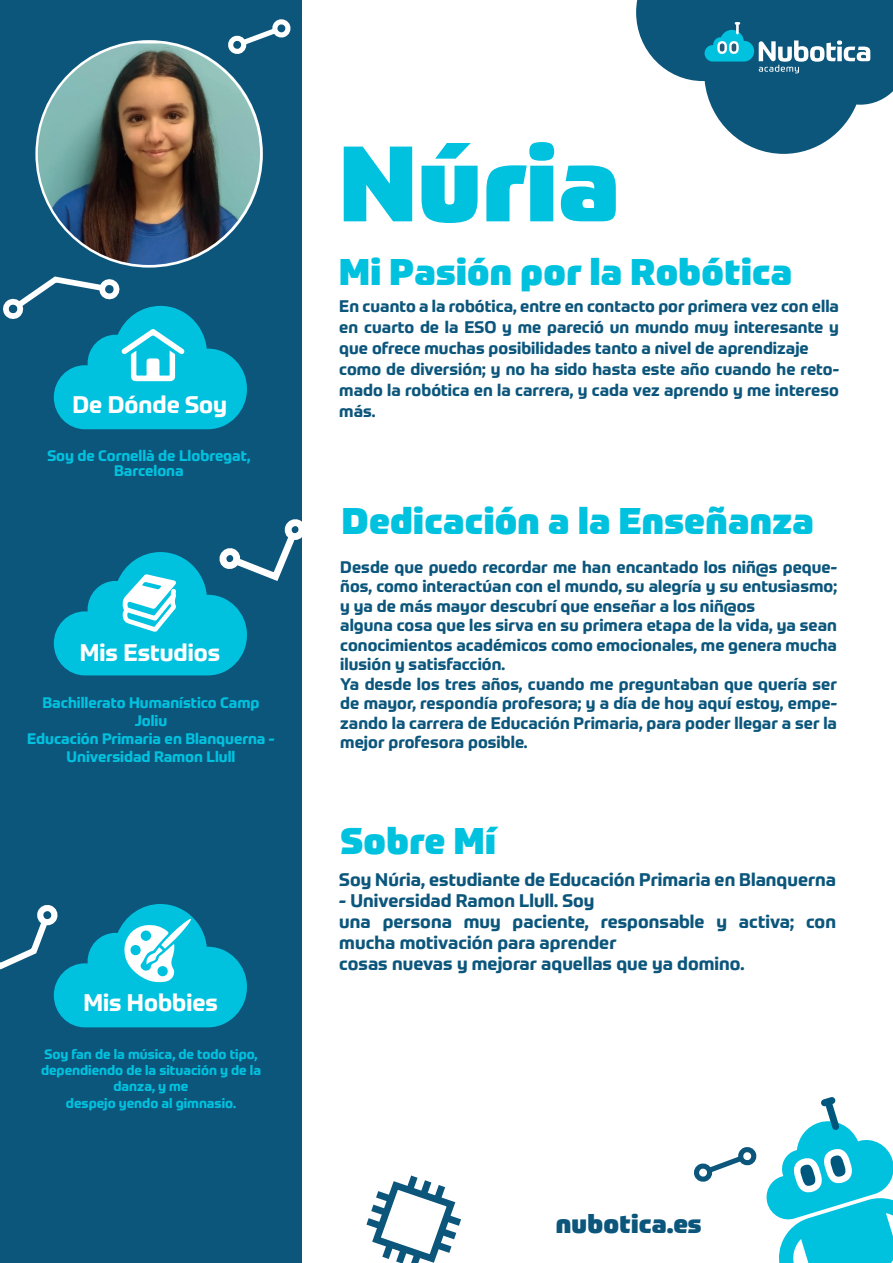
<style>
.page{position:relative;width:893px;height:1263px;background:#fff}
.page>*{position:absolute;margin:0;border:0;box-sizing:border-box;transform-origin:0 0}
.t1{font:900 105px "Prometo";letter-spacing:.01em;color:#00c2df}
.t2{font:900 36.45px "Prometo";letter-spacing:.01em;color:#00c2df}
.t3{font:900 25.65px "Prometo";letter-spacing:.01em;color:#0c567c}
.t4{font:700 23.55px "Prometo";color:#fff}
.t5{font:700 18px/21px "Prometo";letter-spacing:.005em;color:#0c567c}
.t6{font:700 16.5px/19.5px "Prometo";letter-spacing:.005em;color:#0c567c}
.t7{font:700 15px/18px "Prometo";color:#00c2df;text-align:center}
.t8{font:700 13.5px/16.2px "Prometo";color:#00c2df;text-align:center}
</style>
<div class="page">
<div style="left:0;top:0;width:301px;height:1263px;background:#0c567c"></div>
<svg style="left:636px;top:0;width:257px;height:154px"></svg>
<svg style="left:228px;top:19px;width:63px;height:24px"></svg>
<svg style="left:694px;top:1097px;width:199px;height:166px"></svg>
<svg style="left:366px;top:1175px;width:95px;height:88px"></svg>
<svg style="left:3px;top:276px;width:244px;height:153px"></svg>
<svg style="left:54px;top:513px;width:248px;height:162px"></svg>
<svg style="left:0;top:904px;width:247px;height:123px"></svg>
<img style="left:38px;top:43px;width:222px;height:222px">
<h3 class="t4" style="left:72px;top:390px;width:156px">De Dónde Soy</h3>
<p class="t7" style="left:47px;top:448px;width:205px;line-height:15px">Soy de Cornellà de Llobregat,<br>Barcelona</p>
<h3 class="t4" style="left:80px;top:638px;width:142px">Mis Estudios</h3>
<p class="t7" style="left:27px;top:694px;width:249px">Bachillerato Humanístico Camp<br>Joliu<br>Educación Primaria en Blanquerna -<br>Universidad Ramon Llull</p>
<h3 class="t4" style="left:83px;top:988px;width:136px">Mis Hobbies</h3>
<p class="t8" style="left:41px;top:1046px;width:221px">Soy fan de la música, de todo tipo, dependiendo de la situación y de la danza, y me<br>despejo yendo al gimnasio.</p>
<h1 class="t1" style="left:339px;top:117px;width:282px">Núria</h1>
<h2 class="t2" style="left:339px;top:249px;width:454px">Mi Pasión por la Robótica</h2>
<p class="t6" style="left:339px;top:295px;width:501px;line-height:21px">En cuanto a la robótica, entre en contacto por primera vez con ella en cuarto de la ESO y me pareció un mundo muy interesante y que ofrece muchas posibilidades tanto a nivel de aprendizaje como de diversión; y no ha sido hasta este año cuando he reto&shy;mado la robótica en la carrera, y cada vez aprendo y me intereso más.</p>
<h2 class="t2" style="left:342px;top:498px;width:474px">Dedicación a la Enseñanza</h2>
<p class="t6" style="left:340px;top:557px;width:498px">Desde que puedo recordar me han encantado los niñ@s peque&shy;ños, como interactúan con el mundo, su alegría y su entusiasmo; y ya de más mayor descubrí que enseñar a los niñ@os<br>alguna cosa que les sirva en su primera etapa de la vida, ya sean conocimientos académicos como emocionales, me genera mucha ilusión y satisfacción.<br>Ya desde los tres años, cuando me preguntaban que quería ser de mayor, respondía profesora; y a día de hoy aquí estoy, empe&shy;zando la carrera de Educación Primaria, para poder llegar a ser la mejor profesora posible.</p>
<h2 class="t2" style="left:341px;top:817px;width:156px">Sobre Mí</h2>
<p class="t5" style="left:339px;top:869px;width:498px">Soy Núria, estudiante de Educación Primaria en Blanquerna</p>
<p class="t5" style="left:339px;top:890px;width:498px">- Universidad Ramon Llull. Soy<br>una persona muy paciente, responsable y activa; con mucha motivación para aprender<br>cosas nuevas y mejorar aquellas que ya domino.</p>
<h3 class="t3" style="left:556px;top:1208px;width:147px">nubotica.es</h3>
</div>
